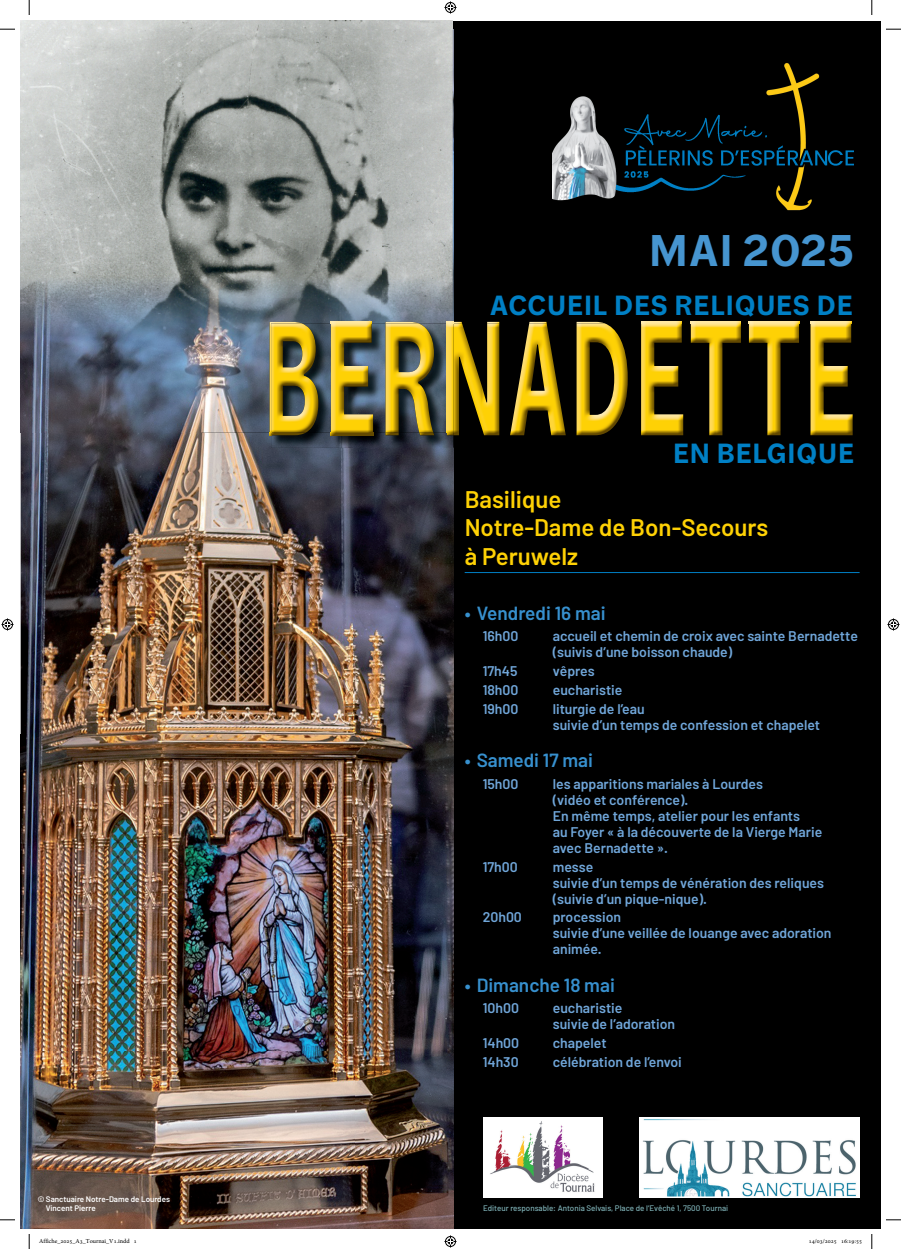
<style>
.page{position:relative;width:901px;height:1249px;background:#fff}
.page>*{position:absolute;margin:0;border:0;box-sizing:border-box;transform-origin:0 0}
.t1{font:700 48px "Macklin Sans";letter-spacing:.02em;color:#4695d0}
.t2{font:700 30px "Macklin Sans";letter-spacing:.03em;color:#0080c5}
.t3{font:600 24px/28.8px "Barlow";color:#fed105}
.t4{font:600 19px "Barlow";color:#3790ce}
.t5{font:600 14px/16px "Barlow";color:#70a6d9}
.t6{font:500 8px "Barlow";color:#7eb1b6}
.t7{font:600 8px/9.6px "Barlow";color:#fff}
.t8{font:6px "Adobe Hebrew";color:#000}
</style>
<div class="page">
<div style="left:21px;top:21px;width:859px;height:1207px;background:#000"></div>
<img style="left:381px;top:29px;width:72px;height:293px">
<img style="left:21px;top:433px;width:332px;height:795px">
<img style="left:353px;top:448px;width:100px;height:780px">
<img style="left:21px;top:21px;width:431px;height:8px">
<img style="left:21px;top:29px;width:360px;height:269px">
<img style="left:21px;top:298px;width:251px;height:135px">
<img style="left:272px;top:298px;width:109px;height:24px">
<img style="left:552px;top:63px;width:302px;height:148px">
<img style="left:487px;top:323px;width:103px;height:113px">
<img style="left:740px;top:323px;width:60px;height:20px">
<img style="left:453px;top:435px;width:34px;height:13px">
<img style="left:627px;top:366px;width:226px;height:70px">
<img style="left:271px;top:433px;width:182px;height:15px">
<img style="left:269px;top:322px;width:178px;height:111px">
<img style="left:318px;top:341px;width:67px;height:31px">
<img style="left:565px;top:342px;width:11px;height:73px">
<img style="left:810px;top:322px;width:40px;height:1px">
<img style="left:810px;top:323px;width:42px;height:112px">
<img style="left:748px;top:322px;width:50px;height:113px">
<img style="left:690px;top:322px;width:50px;height:113px">
<img style="left:641px;top:322px;width:40px;height:1px">
<img style="left:641px;top:323px;width:42px;height:112px">
<svg style="left:576px;top:322px;width:28px;height:1px"></svg>
<img style="left:576px;top:323px;width:51px;height:112px">
<svg style="left:529px;top:322px;width:17px;height:1px"></svg>
<img style="left:510px;top:323px;width:55px;height:112px">
<img style="left:447px;top:322px;width:52px;height:113px">
<img style="left:385px;top:322px;width:33px;height:1px">
<img style="left:385px;top:323px;width:49px;height:112px">
<img style="left:331px;top:322px;width:40px;height:1px">
<img style="left:331px;top:323px;width:42px;height:112px">
<img style="left:271px;top:433px;width:35px;height:2px">
<img style="left:271px;top:323px;width:47px;height:110px">
<img style="left:639px;top:1118px;width:220px;height:80px">
<img style="left:483px;top:1118px;width:119px;height:80px">
<hr style="left:464px;top:572px;width:395px;height:1px;background:#0080c5">
<svg style="left:0;top:29px;width:15px;height:1px"></svg>
<svg style="left:886px;top:29px;width:14px;height:1px"></svg>
<svg style="left:0;top:1219px;width:15px;height:2px"></svg>
<svg style="left:886px;top:1219px;width:14px;height:2px"></svg>
<svg style="left:29px;top:0;width:1px;height:15px"></svg>
<svg style="left:29px;top:1234px;width:1px;height:15px"></svg>
<svg style="left:871px;top:0;width:1px;height:15px"></svg>
<svg style="left:871px;top:1234px;width:1px;height:15px"></svg>
<svg style="left:444px;top:2px;width:12px;height:12px"></svg>
<svg style="left:444px;top:1235px;width:12px;height:12px"></svg>
<svg style="left:2px;top:618px;width:12px;height:12px"></svg>
<svg style="left:887px;top:618px;width:12px;height:12px"></svg>
<h1 class="t1" style="left:649px;top:223px;width:206px">MAI 2025</h1>
<h2 class="t2" style="left:490px;top:288px;width:364px">ACCUEIL DES RELIQUES DE</h2>
<h2 class="t2" style="left:672px;top:436px;width:182px">EN BELGIQUE</h2>
<h3 class="t3" style="left:464px;top:484px;width:305px">Basilique<br>Notre-Dame de Bon-Secours à Peruwelz</h3>
<p class="t7" style="left:46px;top:1194px;width:126px;text-indent:-8px">© Sanctuaire Notre-Dame de Lourdes<br>Vincent Pierre</p>
<h3 class="t4" style="left:464px;top:601px;width:142px">• Vendredi 16 mai</h3>
<p class="t5" style="left:482px;top:628px;width:37px">16h00</p>
<p class="t5" style="left:552px;top:628px;width:306px">accueil et chemin de croix avec sainte Bernadette (suivis d’une boisson chaude)</p>
<p class="t5" style="left:482px;top:663px;width:36px">17h45</p>
<p class="t5" style="left:552px;top:663px;width:44px">vêpres</p>
<p class="t5" style="left:482px;top:682px;width:37px">18h00</p>
<p class="t5" style="left:552px;top:682px;width:71px">eucharistie</p>
<p class="t5" style="left:482px;top:701px;width:37px">19h00</p>
<p class="t5" style="left:552px;top:701px;width:269px">liturgie de l’eau<br>suivie d’un temps de confession et chapelet</p>
<h3 class="t4" style="left:464px;top:748px;width:130px">• Samedi 17 mai</h3>
<p class="t5" style="left:482px;top:775px;width:37px">15h00</p>
<p class="t5" style="left:552px;top:775px;width:271px">les apparitions mariales à Lourdes<br>(vidéo et conférence).<br>En même temps, atelier pour les enfants<br>au Foyer « à la découverte de la Vierge Marie avec Bernadette ».</p>
<p class="t5" style="left:482px;top:858px;width:37px">17h00</p>
<p class="t5" style="left:552px;top:858px;width:273px">messe<br>suivie d’un temps de vénération des reliques (suivie d’un pique-nique).</p>
<p class="t5" style="left:482px;top:909px;width:41px">20h00</p>
<p class="t5" style="left:552px;top:909px;width:280px">procession<br>suivie d’une veillée de louange avec adoration animée.</p>
<h3 class="t4" style="left:464px;top:973px;width:152px">• Dimanche 18 mai</h3>
<p class="t5" style="left:482px;top:1000px;width:38px">10h00</p>
<p class="t5" style="left:552px;top:1000px;width:124px">eucharistie<br>suivie de l’adoration</p>
<p class="t5" style="left:482px;top:1035px;width:38px">14h00</p>
<p class="t5" style="left:552px;top:1035px;width:55px">chapelet</p>
<p class="t5" style="left:482px;top:1054px;width:37px">14h30</p>
<p class="t5" style="left:552px;top:1054px;width:130px">célébration de l’envoi</p>
<p class="t6" style="left:483px;top:1203px;width:246px">Editeur responsable: Antonia Selvais, Place de l’Evêché 1, 7500 Tournai</p>
<p class="t8" style="left:39px;top:1237px;width:99px">Affiche_2025_A3_Tournai_V1.indd 1</p>
<p class="t8" style="left:808px;top:1237px;width:55px">14/03/2025 16:19:55</p>
</div>
